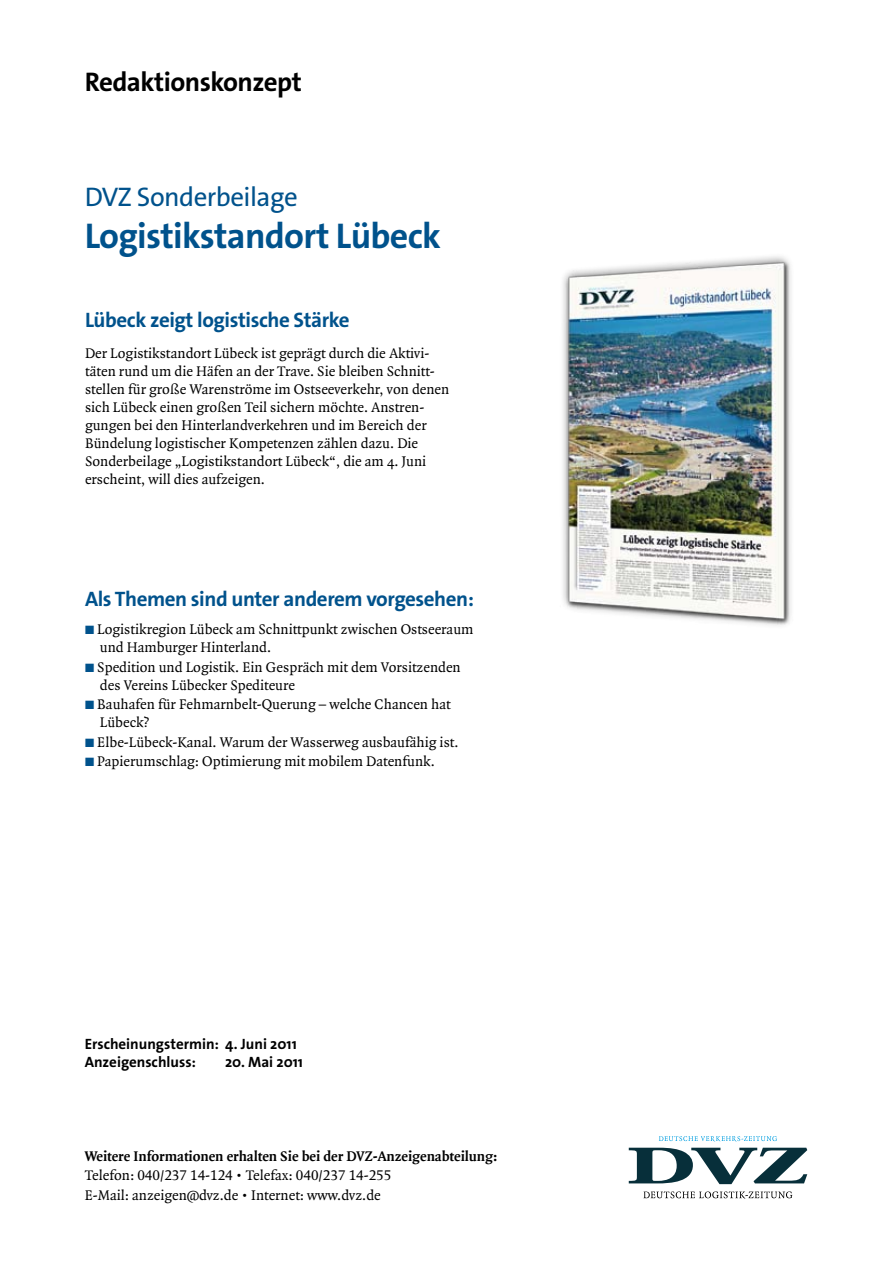
<style>
.page{position:relative;width:893px;height:1263px;background:#fff}
.page>*{position:absolute;margin:0;border:0;box-sizing:border-box;transform-origin:0 0}
.t1{font:700 36px "The Sans Os F";letter-spacing:-.02em;color:#00528c}
.t2{font:700 27px "The Sans Os F";letter-spacing:-.02em;color:#000}
.t3{font:27px "The Sans Os F";letter-spacing:-.02em;color:#00528c}
.t4{font:700 21px "The Sans Os F";letter-spacing:-.02em;color:#00528c}
.t5{font:15px/18px "Quadraat OT";color:#000}
.t6{font:15px/18px "Quadraat";color:#000}
.t7{font:700 15px "Quadraat OT";color:#000}
.t8{font:700 15px/18px "The Sans Os F";color:#000}
.s1{color:#00528c}
</style>
<div class="page">
<svg style="left:629px;top:1148px;width:178px;height:36px"></svg>
<svg style="left:659px;top:1136px;width:118px;height:5px"></svg>
<svg style="left:643px;top:1191px;width:149px;height:7px"></svg>
<img style="left:562px;top:256px;width:229px;height:370px">
<h2 class="t2" style="left:85px;top:64px;width:219px">Redaktionskonzept</h2>
<h2 class="t3" style="left:85px;top:180px;width:215px">DVZ Sonderbeilage</h2>
<h1 class="t1" style="left:85px;top:213px;width:358px">Logistikstandort Lübeck</h1>
<h3 class="t4" style="left:85px;top:307px;width:266px">Lübeck zeigt logistische Stärke</h3>
<p class="t5" style="left:85px;top:345px;width:366px">Der Logistikstandort Lübeck ist geprägt durch die Aktivi&shy;täten rund um die Häfen an der Trave. Sie bleiben Schnitt&shy;stellen für große Warenströme im Ostseeverkehr, von denen sich Lübeck einen großen Teil sichern möchte. Anstren&shy;gungen bei den Hinterlandverkehren und im Bereich der Bündelung logistischer Kompetenzen zählen dazu. Die Sonderbeilage „Logistikstandort Lübeck“, die am 4. Juni erscheint, will dies aufzeigen.</p>
<h3 class="t4" style="left:85px;top:585px;width:391px">Als Themen sind unter anderem vorgesehen:</h3>
<p class="t6" style="left:100px;top:621px;width:375px;text-indent:-15px"><span class="s1">■</span> Logistikregion Lübeck am Schnittpunkt zwischen Ostseeraum und Hamburger Hinterland.</p>
<p class="t6" style="left:100px;top:658px;width:362px;text-indent:-15px"><span class="s1">■</span> Spedition und Logistik. Ein Gespräch mit dem Vorsitzenden des Vereins Lübecker Spediteure</p>
<p class="t6" style="left:100px;top:696px;width:352px;text-indent:-15px"><span class="s1">■</span> Bauhafen für Fehmarnbelt-Querung – welche Chancen hat<br>Lübeck?</p>
<p class="t6" style="left:85px;top:733px;width:375px"><span class="s1">■</span> Elbe-Lübeck-Kanal. Warum der Wasserweg ausbaufähig ist.</p>
<p class="t6" style="left:85px;top:753px;width:351px"><span class="s1">■</span> Papierumschlag: Optimierung mit mobilem Datenfunk.</p>
<p class="t8" style="left:85px;top:1035px;width:214px">Erscheinungstermin: 4. Juni 2011<br>Anzeigenschluss:</p>
<p class="t8" style="left:225px;top:1053px;width:80px">20. Mai 2011</p>
<p class="t7" style="left:85px;top:1147px;width:414px">Weitere Informationen erhalten Sie bei der DVZ-Anzeigenabteilung:</p>
<p class="t5" style="left:85px;top:1166px;width:308px;line-height:19.5px">Telefon: 040/237 14-124 • Telefax: 040/237 14-255<br>E-Mail: anzeigen@dvz.de • Internet: www.dvz.de</p>
</div>
